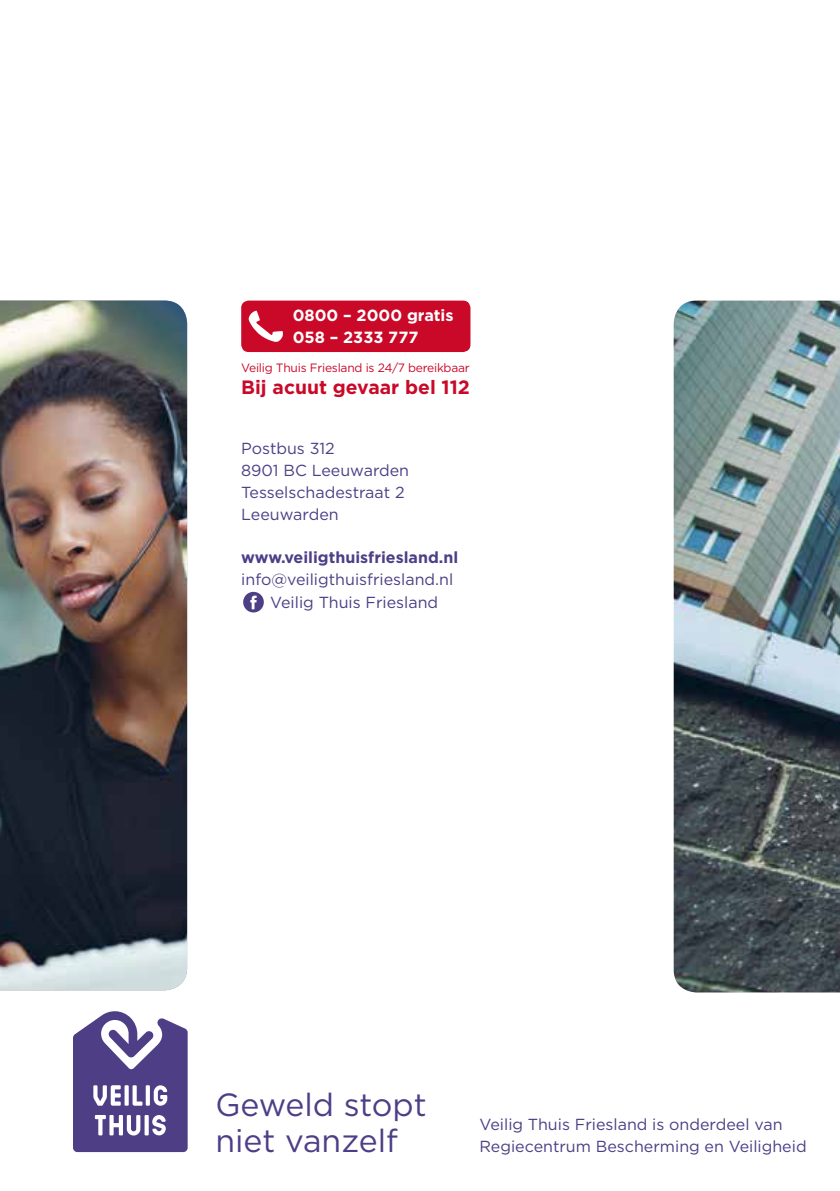
<style>
.page{position:relative;width:840px;height:1191px;background:#fff}
.page>*{position:absolute;margin:0;border:0;box-sizing:border-box;transform-origin:0 0}
.t1{font:32px/36px "Gotham";color:#4d3e86}
.t2{font:700 19.2px "Gotham";color:#ca0928}
.t3{font:700 16.2px/21.6px "Gotham";color:#fff}
.t4{font:16px/22px "Gotham";color:#4d3e86}
.t5{font:700 16px "Gotham";color:#4d3e86}
.t6{font:12px "Gotham";letter-spacing:-.02em;color:#ca0928}
</style>
<div class="page">
<svg style="left:73px;top:1011px;width:114px;height:141px"></svg>
<img style="left:673px;top:300px;width:166px;height:692px">
<div style="left:241px;top:300px;width:229px;height:52px;background:#ca0928;border-radius:7px"></div>
<svg style="left:248px;top:310px;width:35px;height:32px"></svg>
<div style="left:243px;top:592px;width:21px;height:20px;background:#4d3e86;border-radius:50%"></div>
<svg style="left:250px;top:595px;width:6px;height:14px"></svg>
<img style="left:0;top:300px;width:187px;height:690px">
<p class="t3" style="left:292px;top:305px;width:162px">0800 – 2000 gratis<br>058 – 2333 777</p>
<p class="t6" style="left:241px;top:360px;width:230px">Veilig Thuis Friesland is 24/7 bereikbaar</p>
<p class="t2" style="left:241px;top:374px;width:230px">Bij acuut gevaar bel 112</p>
<p class="t4" style="left:241px;top:437px;width:169px">Postbus 312<br>8901 BC Leeuwarden<br>Tesselschadestraat 2<br>Leeuwarden</p>
<p class="t5" style="left:241px;top:547px;width:218px">www.veiligthuisfriesland.nl</p>
<p class="t4" style="left:270px;top:568px;width:184px;line-height:22.6px;text-indent:-29px">info@veiligthuisfriesland.nl<br>Veilig Thuis Friesland</p>
<h1 class="t1" style="left:215px;top:1085px;width:213px">Geweld stopt niet vanzelf</h1>
<p class="t4" style="left:479px;top:1113px;width:328px">Veilig Thuis Friesland is onderdeel van<br>Regiecentrum Bescherming en Veiligheid</p>
</div>
